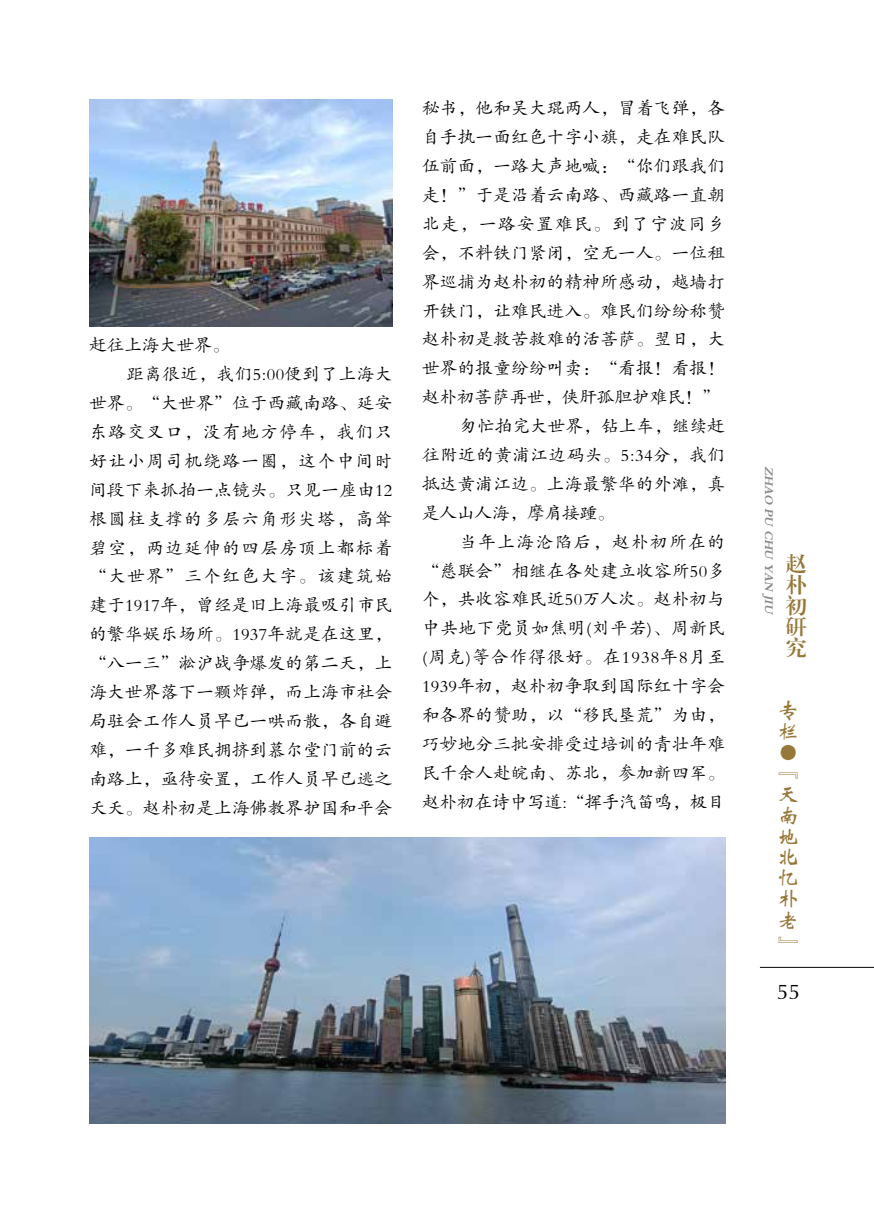
<style>
.page{position:relative;width:874px;height:1221px;background:#fff}
.page>*{position:absolute;margin:0;border:0;box-sizing:border-box;transform-origin:0 0}
.t1{font:21px/21px "FZWBK GBK1 0";color:#98783a}
.t2{font:21px/21px "FZXBSK GBK1 0";color:#98783a;text-align:justify}
.t3{font:21px "FZWBK GBK1 0";color:#000}
.t4{font:17.5px "FZKTK GBK1 0";letter-spacing:.02em;color:#000}
.t5{font:17.5px "FZKTK GBK1 0";letter-spacing:.085em;color:#000}
.t6{font:17.5px "FZKTK GBK1 0";color:#000}
.t7{font:17.5px "FZKTK GBK1 0";letter-spacing:.065em;color:#000}
.t8{font:17.5px "FZKTK GBK1 0";letter-spacing:.04em;color:#000}
.t9{font:17.5px "FZKTK GBK1 0";letter-spacing:.09em;color:#000}
.t10{font:italic 12.25px "FZDBSK GBK1 0";color:#898989}
</style>
<div class="page">
<hr style="left:759px;top:967px;width:114px;height:1px;background:#000">
<img style="left:89px;top:837px;width:635px;height:286px">
<img style="left:89px;top:99px;width:303px;height:227px">
<p class="t6" style="left:89px;top:336px;width:142px">赶往上海大世界。</p>
<p class="t4" style="left:126px;top:365px;width:267px">距离很近，我们5:00便到了上海大</p>
<p class="t4" style="left:89px;top:394px;width:304px">世界。“大世界”位于西藏南路、延安</p>
<p class="t5" style="left:89px;top:423px;width:304px">东路交叉口，没有地方停车，我们只</p>
<p class="t5" style="left:89px;top:452px;width:304px">好让小周司机绕路一圈，这个中间时</p>
<p class="t4" style="left:89px;top:480px;width:304px">间段下来抓拍一点镜头。只见一座由12</p>
<p class="t5" style="left:89px;top:509px;width:304px">根圆柱支撑的多层六角形尖塔，高耸</p>
<p class="t5" style="left:89px;top:538px;width:304px">碧空，两边延伸的四层房顶上都标着</p>
<p class="t5" style="left:89px;top:567px;width:304px">“大世界”三个红色大字。该建筑始</p>
<p class="t4" style="left:89px;top:596px;width:304px">建于1917年，曾经是旧上海最吸引市民</p>
<p class="t4" style="left:89px;top:625px;width:304px">的繁华娱乐场所。1937年就是在这里，</p>
<p class="t4" style="left:89px;top:654px;width:304px">“八一三”淞沪战争爆发的第二天，上</p>
<p class="t4" style="left:89px;top:683px;width:304px">海大世界落下一颗炸弹，而上海市社会</p>
<p class="t4" style="left:89px;top:711px;width:304px">局驻会工作人员早已一哄而散，各自避</p>
<p class="t4" style="left:89px;top:740px;width:304px">难，一千多难民拥挤到慕尔堂门前的云</p>
<p class="t4" style="left:89px;top:769px;width:304px">南路上，亟待安置，工作人员早已逃之</p>
<p class="t4" style="left:89px;top:798px;width:304px">夭夭。赵朴初是上海佛教界护国和平会</p>
<p class="t4" style="left:422px;top:99px;width:304px">秘书，他和吴大琨两人，冒着飞弹，各</p>
<p class="t4" style="left:422px;top:128px;width:304px">自手执一面红色十字小旗，走在难民队</p>
<p class="t4" style="left:422px;top:157px;width:304px">伍前面，一路大声地喊：“你们跟我们</p>
<p class="t4" style="left:422px;top:186px;width:304px">走！”于是沿着云南路、西藏路一直朝</p>
<p class="t5" style="left:422px;top:215px;width:304px">北走，一路安置难民。到了宁波同乡</p>
<p class="t4" style="left:422px;top:244px;width:304px">会，不料铁门紧闭，空无一人。一位租</p>
<p class="t4" style="left:422px;top:272px;width:304px">界巡捕为赵朴初的精神所感动，越墙打</p>
<p class="t4" style="left:422px;top:301px;width:304px">开铁门，让难民进入。难民们纷纷称赞</p>
<p class="t4" style="left:422px;top:330px;width:304px">赵朴初是救苦救难的活菩萨。翌日，大</p>
<p class="t4" style="left:422px;top:359px;width:304px">世界的报童纷纷叫卖：“看报！看报！</p>
<p class="t6" style="left:422px;top:388px;width:299px">赵朴初菩萨再世，侠肝孤胆护难民！”</p>
<p class="t4" style="left:459px;top:417px;width:267px">匆忙拍完大世界，钻上车，继续赶</p>
<p class="t4" style="left:422px;top:446px;width:304px">往附近的黄浦江边码头。5:34分，我们</p>
<p class="t4" style="left:422px;top:475px;width:304px">抵达黄浦江边。上海最繁华的外滩，真</p>
<p class="t6" style="left:422px;top:503px;width:194px">是人山人海，摩肩接踵。</p>
<p class="t9" style="left:459px;top:532px;width:267px">当年上海沦陷后，赵朴初所在的</p>
<p class="t4" style="left:422px;top:561px;width:304px">“慈联会”相继在各处建立收容所50多</p>
<p class="t4" style="left:422px;top:590px;width:304px">个，共收容难民近50万人次。赵朴初与</p>
<p class="t8" style="left:422px;top:619px;width:304px">中共地下党员如焦明(刘平若)、周新民</p>
<p class="t7" style="left:422px;top:648px;width:304px">(周克)等合作得很好。在1938年8月至</p>
<p class="t4" style="left:422px;top:677px;width:304px">1939年初，赵朴初争取到国际红十字会</p>
<p class="t4" style="left:422px;top:706px;width:304px">和各界的赞助，以“移民垦荒”为由，</p>
<p class="t4" style="left:422px;top:734px;width:304px">巧妙地分三批安排受过培训的青壮年难</p>
<p class="t4" style="left:422px;top:763px;width:304px">民千余人赴皖南、苏北，参加新四军。</p>
<p class="t6" style="left:422px;top:792px;width:304px">赵朴初在诗中写道:“挥手汽笛鸣，极目</p>
<p class="t10" style="left:775px;top:465px;width:152px;rotate:90deg">ZHAO PU CHU YAN JIU</p>
<p class="t2" style="left:785px;top:553px;width:22px">赵朴初研究</p>
<p class="t1" style="left:777px;top:700px;width:21px">专栏</p>
<p class="t1" style="left:797px;top:741px;width:22px;rotate:90deg">●</p>
<p class="t1" style="left:777px;top:763px;width:22px;text-align:justify">『天南地北忆朴老』</p>
<p class="t3" style="left:776px;top:980px;width:25px">55</p>
</div>
